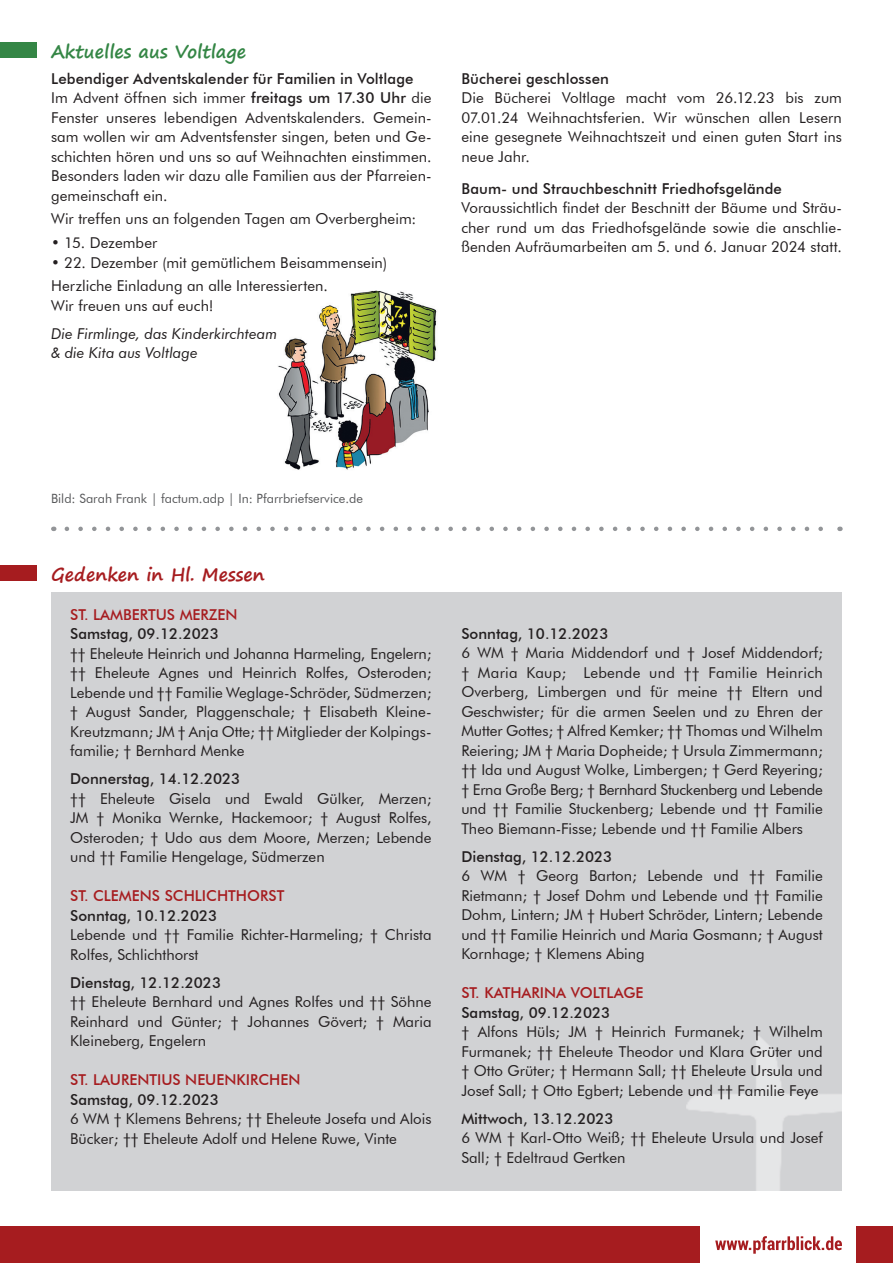
<style>
.page{position:relative;width:893px;height:1263px;background:#fff}
.page>*{position:absolute;margin:0;border:0;box-sizing:border-box;transform-origin:0 0}
.t1{font:700 18px "Segoe Print";color:#348645}
.t2{font:700 18px "Segoe Print";color:#a61c1f}
.t3{font:15px/19.5px "Futura BT";color:#231f20;text-align:justify}
.t4{font:500 15px "Futura BT";color:#231f20}
.t5{font:500 15px "Futura BT";color:#a61c1f}
.t6{font:italic 15px/19.5px "Futura BT";color:#231f20}
.t7{font:12.75px "Futura BT";color:#57585a}
.s1{font-weight:500}
</style>
<div class="page">
<div style="left:857px;top:1227px;width:36px;height:36px;background:#a61c1f"></div>
<svg style="left:715px;top:1236px;width:127px;height:18px"></svg>
<div style="left:0;top:1227px;width:700px;height:36px;background:#a61c1f"></div>
<div style="left:0;top:43px;width:36px;height:15px;background:#348645"></div>
<div style="left:51px;top:592px;width:791px;height:599px;background:#d1d2d4"></div>
<img style="left:686px;top:1036px;width:156px;height:155px">
<div style="left:0;top:565px;width:36px;height:16px;background:#a61c1f"></div>
<svg style="left:67px;top:527px;width:756px;height:4px"></svg>
<img style="left:278px;top:290px;width:159px;height:180px">
<p class="t1" style="left:51px;top:35px;width:197px">Aktuelles aus Voltlage</p>
<p class="t3" style="left:51px;top:68px;width:382px;text-align:left"><span class="s1">Lebendiger Adventskalender für Familien in Voltlage </span>Im Advent öffnen sich immer <span class="s1">freitags um 17.30 Uhr</span> die Fenster unseres lebendigen Adventskalenders. Gemein&shy;sam wollen wir am Adventsfenster singen, beten und Ge&shy;schichten hören und uns so auf Weihnachten einstimmen.<br>Besonders laden wir dazu alle Familien aus der Pfarreien&shy;gemeinschaft ein.</p>
<p class="t3" style="left:51px;top:209px;width:367px">Wir treffen uns an folgenden Tagen am Overbergheim:</p>
<p class="t3" style="left:51px;top:233px;width:108px">• 15. Dezember</p>
<p class="t3" style="left:51px;top:250px;width:337px;line-height:23.7px">• 22. Dezember (mit gemütlichem Beisammensein)<br>Herzliche Einladung an alle Interessierten.</p>
<p class="t3" style="left:51px;top:296px;width:164px">Wir freuen uns auf euch!</p>
<p class="t6" style="left:51px;top:324px;width:228px">Die Firmlinge, das Kinderkirchteam &amp; die Kita aus Voltlage</p>
<p class="t4" style="left:461px;top:69px;width:149px">Bücherei geschlossen</p>
<p class="t3" style="left:461px;top:88px;width:382px">Die Bücherei Voltlage macht vom 26.12.23 bis zum 07.01.24 Weihnachtsferien. Wir wünschen allen Lesern eine gesegnete Weihnachtszeit und einen guten Start ins neue Jahr.</p>
<p class="t4" style="left:461px;top:179px;width:322px">Baum- und Strauchbeschnitt Friedhofsgelände</p>
<p class="t3" style="left:461px;top:198px;width:382px">Voraussichtlich findet der Beschnitt der Bäume und Sträu&shy;cher rund um das Friedhofsgelände sowie die anschlie&shy;ßenden Aufräumarbeiten am 5. und 6. Januar 2024 statt.</p>
<p class="t7" style="left:51px;top:491px;width:313px">Bild: Sarah Frank | factum.adp | In: Pfarrbriefservice.de</p>
<p class="t2" style="left:51px;top:558px;width:215px">Gedenken in Hl. Messen</p>
<p class="t5" style="left:70px;top:605px;width:169px">ST. LAMBERTUS MERZEN</p>
<p class="t4" style="left:70px;top:624px;width:150px">Samstag, 09.12.2023</p>
<p class="t3" style="left:70px;top:643px;width:363px">†† Eheleute Heinrich und Johanna Harmeling, Engelern; †† Eheleute Agnes und Heinrich Rolfes, Osteroden; Lebende und †† Familie Weglage-Schröder, Südmerzen; † August Sander, Plaggenschale; † Elisabeth Kleine-Kreutzmann; JM † Anja Otte; †† Mitglieder der Kolpings&shy;familie; † Bernhard Menke</p>
<p class="t4" style="left:70px;top:769px;width:172px">Donnerstag, 14.12.2023</p>
<p class="t3" style="left:70px;top:788px;width:363px">†† Eheleute Gisela und Ewald Gülker, Merzen; JM † Monika Wernke, Hackemoor; † August Rolfes, Osteroden; † Udo aus dem Moore, Merzen; Lebende und †† Familie Hengelage, Südmerzen</p>
<p class="t5" style="left:70px;top:886px;width:216px">ST. CLEMENS SCHLICHTHORST</p>
<p class="t4" style="left:70px;top:906px;width:149px">Sonntag, 10.12.2023</p>
<p class="t3" style="left:70px;top:925px;width:363px">Lebende und †† Familie Richter-Harmeling; † Christa<br>Rolfes, Schlichthorst</p>
<p class="t4" style="left:70px;top:973px;width:152px">Dienstag, 12.12.2023</p>
<p class="t3" style="left:70px;top:992px;width:363px">†† Eheleute Bernhard und Agnes Rolfes und †† Söhne Reinhard und Günter; † Johannes Gövert; † Maria Kleineberg, Engelern</p>
<p class="t5" style="left:70px;top:1070px;width:232px">ST. LAURENTIUS NEUENKIRCHEN</p>
<p class="t4" style="left:70px;top:1090px;width:150px">Samstag, 09.12.2023</p>
<p class="t3" style="left:70px;top:1109px;width:363px">6 WM † Klemens Behrens; †† Eheleute Josefa und Alois<br>Bücker; †† Eheleute Adolf und Helene Ruwe, Vinte</p>
<p class="t4" style="left:461px;top:624px;width:149px">Sonntag, 10.12.2023</p>
<p class="t3" style="left:461px;top:643px;width:363px">6 WM † Maria Middendorf und † Josef Middendorf; † Maria Kaup; Lebende und †† Familie Heinrich Overberg, Limbergen und für meine †† Eltern und Geschwister; für die armen Seelen und zu Ehren der Mutter Gottes; † Alfred Kemker; †† Thomas und Wilhelm Reiering; JM † Maria Dopheide; † Ursula Zimmermann; †† Ida und August Wolke, Limbergen; † Gerd Reyering; † Erna Große Berg; † Bernhard Stuckenberg und Lebende und †† Familie Stuckenberg; Lebende und †† Familie Theo Biemann-Fisse; Lebende und †† Familie Albers</p>
<p class="t4" style="left:461px;top:847px;width:152px">Dienstag, 12.12.2023</p>
<p class="t3" style="left:461px;top:866px;width:363px">6 WM † Georg Barton; Lebende und †† Familie Rietmann; † Josef Dohm und Lebende und †† Familie Dohm, Lintern; JM † Hubert Schröder, Lintern; Lebende und †† Familie Heinrich und Maria Gosmann; † August Kornhage; † Klemens Abing</p>
<p class="t5" style="left:461px;top:984px;width:183px">ST. KATHARINA VOLTLAGE</p>
<p class="t4" style="left:461px;top:1003px;width:150px">Samstag, 09.12.2023</p>
<p class="t3" style="left:461px;top:1022px;width:363px">† Alfons Hüls; JM † Heinrich Furmanek; † Wilhelm Furmanek; †† Eheleute Theodor und Klara Grüter und † Otto Grüter; † Hermann Sall; †† Eheleute Ursula und Josef Sall; † Otto Egbert; Lebende und †† Familie Feye</p>
<p class="t4" style="left:461px;top:1109px;width:154px">Mittwoch, 13.12.2023</p>
<p class="t3" style="left:461px;top:1128px;width:363px">6 WM † Karl-Otto Weiß; †† Eheleute Ursula und Josef<br>Sall; † Edeltraud Gertken</p>
</div>
